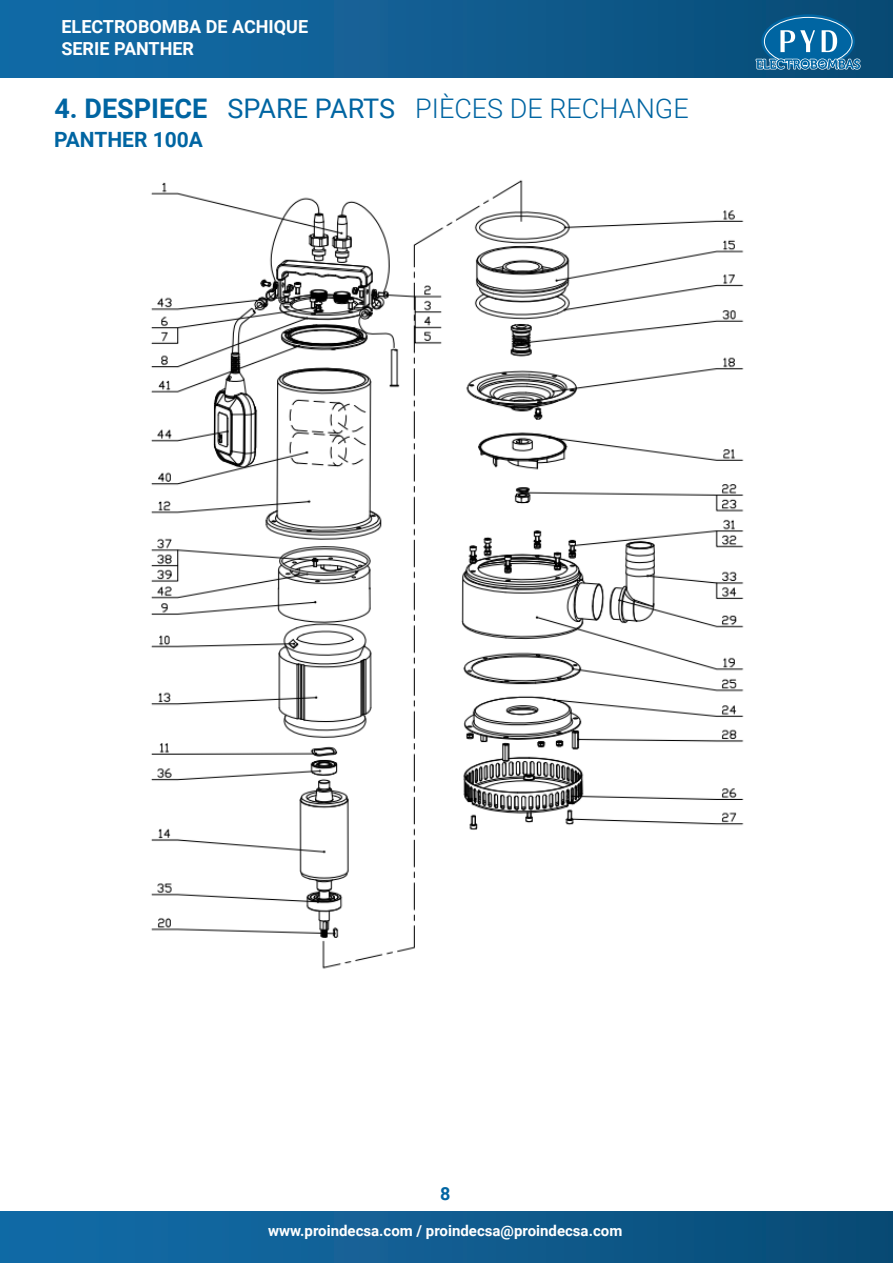
<style>
.page{position:relative;width:893px;height:1263px;background:#fff}
.page>*{position:absolute;margin:0;border:0;box-sizing:border-box;transform-origin:0 0}
.t1{font:300 27px "Roboto";color:#0065a2}
.t2{font:700 21px "Roboto";color:#0065a2}
.t3{font:700 18px/21.6px "Roboto";color:#fff}
.t4{font:700 18px "Roboto";color:#0065a2}
.t5{font:700 15px "Roboto";color:#fff}
.s1{font-weight:700}
.s2{font-weight:400}
</style>
<div class="page">
<div style="left:0;top:0;width:893px;height:77px;background:linear-gradient(to right,#146daa,#0a4b75)"></div>
<div style="left:0;top:1211px;width:893px;height:52px;background:linear-gradient(to right,#146daa,#0a4b75)"></div>
<svg style="left:761px;top:14px;width:94px;height:54px"></svg>
<svg style="left:755px;top:28px;width:106px;height:50px;background:#2e77a4"></svg>
<img style="left:151px;top:180px;width:593px;height:789px">
<p class="t3" style="left:61px;top:16px;width:248px">ELECTROBOMBA DE ACHIQUE<br>SERIE PANTHER</p>
<p class="t1" style="left:54px;top:90px;width:636px"><span class="s1">4. DESPIECE</span> <span class="s2">SPARE PARTS</span> PIÈCES DE RECHANGE</p>
<p class="t2" style="left:54px;top:125px;width:150px">PANTHER 100A</p>
<p class="t4" style="left:440px;top:1181px;width:12px">8</p>
<p class="t5" style="left:268px;top:1220px;width:356px">www.proindecsa.com / proindecsa@proindecsa.com</p>
</div>
